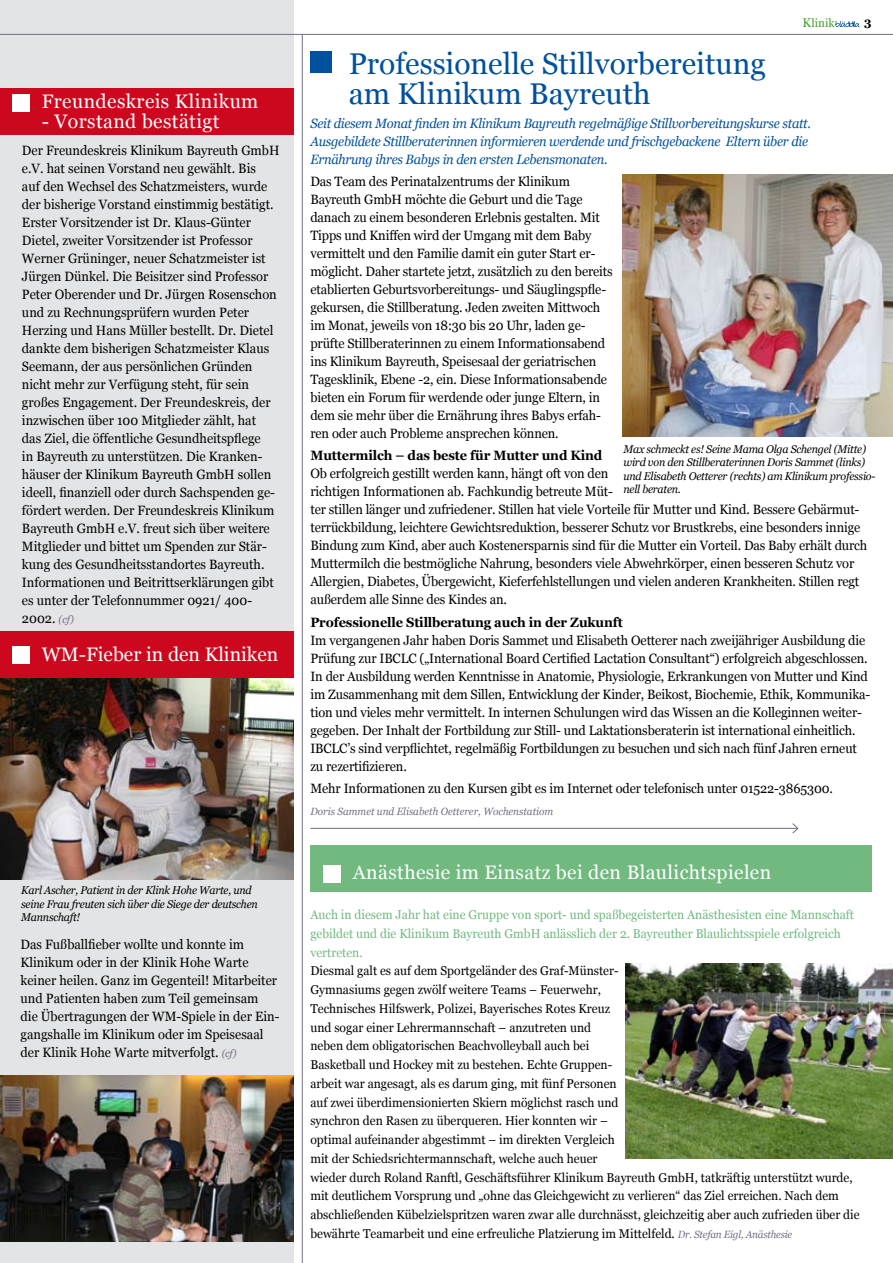
<style>
.page{position:relative;width:893px;height:1263px;background:#fff}
.page>*{position:absolute;margin:0;border:0;box-sizing:border-box;transform-origin:0 0}
.t1{font:30px/30px "Georgia";color:#00509d}
.t2{font:19.5px "Georgia";letter-spacing:.02em;color:#fff}
.t3{font:19.5px "Georgia";color:#fff}
.t4{font:13.5px/18px "Georgia";letter-spacing:-.01em;color:#000;scale:.95 1}
.t5{font:italic 13.5px/18px "Georgia";letter-spacing:-.02em;color:#00509d;scale:.95 1}
.t6{font:700 13.5px "Georgia";letter-spacing:-.01em;color:#000;scale:.95 1}
.t7{font:12.75px/18.8px "Georgia";color:#000;scale:.95 1}
.t8{font:12.75px/18.8px "Georgia";color:#72b980;scale:.95 1}
.t9{font:700 12px "Georgia";color:#000}
.t10{font:11.7px "Georgia";color:#45a12b}
.t11{font:italic 11.25px/13.5px "Georgia";letter-spacing:-.02em;color:#000;scale:.95 1}
.t12{font:italic 10.5px "Georgia";color:#736f85;scale:.95 1}
.s1{font-size:12.6px}
.s2{font-style:italic;font-size:10.5px;color:#736f85}
</style>
<div class="page">
<div style="left:0;top:0;width:293px;height:1263px;background:#e3e4e5"></div>
<svg style="left:835px;top:21px;width:25px;height:6px"></svg>
<hr style="left:302px;top:34px;width:1px;height:1229px;background:#736f85">
<hr style="left:0;top:34px;width:893px;height:1px;background:#736f85">
<div style="left:0;top:88px;width:293px;height:47px;background:#cd071e"></div>
<div style="left:12px;top:94px;width:17px;height:17px;background:#fff"></div>
<div style="left:310px;top:51px;width:22px;height:22px;background:#00509d"></div>
<div style="left:0;top:631px;width:293px;height:47px;background:#cd071e"></div>
<div style="left:12px;top:647px;width:17px;height:17px;background:#fff"></div>
<img style="left:0;top:678px;width:293px;height:201px">
<img style="left:0;top:1076px;width:293px;height:166px">
<img style="left:622px;top:174px;width:271px;height:263px">
<div style="left:310px;top:845px;width:562px;height:47px;background:#72b980"></div>
<div style="left:323px;top:865px;width:17px;height:17px;background:#fff"></div>
<img style="left:625px;top:963px;width:268px;height:195px">
<hr style="left:310px;top:828px;width:488px;height:1px;background:#736f85">
<svg style="left:791px;top:823px;width:8px;height:11px"></svg>
<p class="t10" style="left:803px;top:16px;width:34px"><span class="s1">K</span>linik</p>
<p class="t9" style="left:864px;top:15px;width:9px">3</p>
<h1 class="t1" style="left:349px;top:48px;width:418px">Professionelle Stillvorbereitung am Klinikum Bayreuth</h1>
<h2 class="t2" style="left:42px;top:90px;width:218px">Freundeskreis Klinikum</h2>
<h2 class="t2" style="left:42px;top:110px;width:179px">- Vorstand bestätigt</h2>
<p class="t5" style="left:310px;top:114px;width:528px">Seit diesem Monat finden im Klinikum Bayreuth regelmäßige Stillvorbereitungskurse statt.<br>Ausgebildete Stillberaterinnen informieren werdende und frischgebackene Eltern über die<br>Ernährung ihres Babys in den ersten Lebensmonaten.</p>
<p class="t4" style="left:310px;top:172px;width:320px">Das Team des Perinatalzentrums der Klinikum Bayreuth GmbH möchte die Geburt und die Tage danach zu einem besonderen Erlebnis gestalten. Mit Tipps und Kniffen wird der Umgang mit dem Baby vermittelt und den Familie damit ein guter Start er&shy;möglicht. Daher startete jetzt, zusätzlich zu den bereits etablierten Geburtsvorbereitungs- und Säuglingspfle&shy;gekursen, die Stillberatung. Jeden zweiten Mittwoch im Monat, jeweils von 18:30 bis 20 Uhr, laden ge&shy;prüfte Stillberaterinnen zu einem Informationsabend ins Klinikum Bayreuth, Speisesaal der geriatrischen Tagesklinik, Ebene -2, ein. Diese Informationsabende bieten ein Forum für werdende oder junge Eltern, in dem sie mehr über die Ernährung ihres Babys erfah&shy;ren oder auch Probleme ansprechen können.</p>
<p class="t6" style="left:310px;top:448px;width:309px">Muttermilch – das beste für Mutter und Kind</p>
<p class="t4" style="left:310px;top:465px;width:588px">Ob erfolgreich gestillt werden kann, hängt oft von den<br>richtigen Informationen ab. Fachkundig betreute Müt-<br>ter stillen länger und zufriedener. Stillen hat viele Vorteile für Mutter und Kind. Bessere Gebärmut&shy;terrückbildung, leichtere Gewichtsreduktion, besserer Schutz vor Brustkrebs, eine besonders innige Bindung zum Kind, aber auch Kostenersparnis sind für die Mutter ein Vorteil. Das Baby erhält durch Muttermilch die bestmögliche Nahrung, besonders viele Abwehrkörper, einen besseren Schutz vor Allergien, Diabetes, Übergewicht, Kieferfehlstellungen und vielen anderen Krankheiten. Stillen regt außerdem alle Sinne des Kindes an.</p>
<p class="t6" style="left:310px;top:614px;width:330px">Professionelle Stillberatung auch in der Zukunft</p>
<p class="t4" style="left:310px;top:631px;width:591px">Im vergangenen Jahr haben Doris Sammet und Elisabeth Oetterer nach zweijähriger Ausbildung die Prüfung zur IBCLC („International Board Certified Lactation Consultant“) erfolgreich abgeschlossen.<br>In der Ausbildung werden Kenntnisse in Anatomie, Physiologie, Erkrankungen von Mutter und Kind im Zusammenhang mit dem Sillen, Entwicklung der Kinder, Beikost, Biochemie, Ethik, Kommunika&shy;tion und vieles mehr vermittelt. In internen Schulungen wird das Wissen an die Kolleginnen weiter&shy;gegeben. Der Inhalt der Fortbildung zur Still- und Laktationsberaterin ist international einheitlich.<br>IBCLC’s sind verpflichtet, regelmäßig Fortbildungen zu besuchen und sich nach fünf Jahren erneut zu rezertifizieren.</p>
<p class="t4" style="left:310px;top:779px;width:552px">Mehr Informationen zu den Kursen gibt es im Internet oder telefonisch unter 01522-3865300.</p>
<p class="t12" style="left:310px;top:806px;width:257px">Doris Sammet und Elisabeth Oetterer, Wochenstatiom</p>
<p class="t4" style="left:22px;top:141px;width:273px">Der Freundeskreis Klinikum Bayreuth GmbH e.V. hat seinen Vorstand neu gewählt. Bis<br>auf den Wechsel des Schatzmeisters, wurde der bisherige Vorstand einstimmig bestätigt.<br>Erster Vorsitzender ist Dr. Klaus-Günter Dietel, zweiter Vorsitzender ist Professor Werner Grüninger, neuer Schatzmeister ist Jürgen Dünkel. Die Beisitzer sind Professor Peter Oberender und Dr. Jürgen Rosenschon und zu Rechnungsprüfern wurden Peter Herzing und Hans Müller bestellt. Dr. Dietel dankte dem bisherigen Schatzmeister Klaus Seemann, der aus persönlichen Gründen nicht mehr zur Verfügung steht, für sein großes Engagement. Der Freundeskreis, der inzwischen über 100 Mitglieder zählt, hat<br>das Ziel, die öffentliche Gesundheitspflege<br>in Bayreuth zu unterstützen. Die Kranken&shy;häuser der Klinikum Bayreuth GmbH sollen ideell, finanziell oder durch Sachspenden ge&shy;fördert werden. Der Freundeskreis Klinikum Bayreuth GmbH e.V. freut sich über weitere Mitglieder und bittet um Spenden zur Stär&shy;kung des Gesundheitsstandortes Bayreuth.<br>Informationen und Beitrittserklärungen gibt es unter der Telefonnummer 0921/ 400- 2002. <span class="s2">(cf)</span></p>
<p class="t11" style="left:623px;top:442px;width:267px">Max schmeckt es! Seine Mama Olga Schengel (Mitte) wird von den Stillberaterinnen Doris Sammet (links) und Elisabeth Oetterer (rechts) am Klinikum professio&shy;nell beraten.</p>
<h2 class="t3" style="left:42px;top:643px;width:238px">WM-Fieber in den Kliniken</h2>
<p class="t11" style="left:21px;top:883px;width:251px">Karl Ascher, Patient in der Klink Hohe Warte, und seine Frau freuten sich über die Siege der deutschen<br>Mannschaft!</p>
<p class="t4" style="left:21px;top:935px;width:274px">Das Fußballfieber wollte und konnte im Klinikum oder in der Klinik Hohe Warte keiner heilen. Ganz im Gegenteil! Mitarbeiter und Patienten haben zum Teil gemeinsam<br>die Übertragungen der WM-Spiele in der Ein&shy;gangshalle im Klinikum oder im Speisesaal der Klinik Hohe Warte mitverfolgt. <span class="s2">(cf)</span></p>
<h2 class="t2" style="left:353px;top:862px;width:420px">Anästhesie im Einsatz bei den Blaulichtspielen</h2>
<p class="t8" style="left:310px;top:905px;width:574px">Auch in diesem Jahr hat eine Gruppe von sport- und spaßbegeisterten Anästhesisten eine Mannschaft gebildet und die Klinikum Bayreuth GmbH anlässlich der 2. Bayreuther Blaulichtsspiele erfolgreich vertreten.</p>
<p class="t7" style="left:310px;top:961px;width:580px">Diesmal galt es auf dem Sportgeländer des Graf-Münster-<br>Gymnasiums gegen zwölf weitere Teams – Feuerwehr,<br>Technisches Hilfswerk, Polizei, Bayerisches Rotes Kreuz<br>und sogar einer Lehrermannschaft – anzutreten und<br>neben dem obligatorischen Beachvolleyball auch bei<br>Basketball und Hockey mit zu bestehen. Echte Gruppen-<br>arbeit war angesagt, als es darum ging, mit fünf Personen<br>auf zwei überdimensionierten Skiern möglichst rasch und<br>synchron den Rasen zu überqueren. Hier konnten wir –<br>optimal aufeinander abgestimmt – im direkten Vergleich<br>mit der Schiedsrichtermannschaft, welche auch heuer<br>wieder durch Roland Ranftl, Geschäftsführer Klinikum Bayreuth GmbH, tatkräftig unterstützt wurde, mit deutlichem Vorsprung und „ohne das Gleichgewicht zu verlieren“ das Ziel erreichen. Nach dem abschließenden Kübelzielspritzen waren zwar alle durchnässt, gleichzeitig aber auch zufrieden über die bewährte Teamarbeit und eine erfreuliche Platzierung im Mittelfeld. <span class="s2">Dr. Stefan Eigl, Anästhesie</span></p>
</div>
